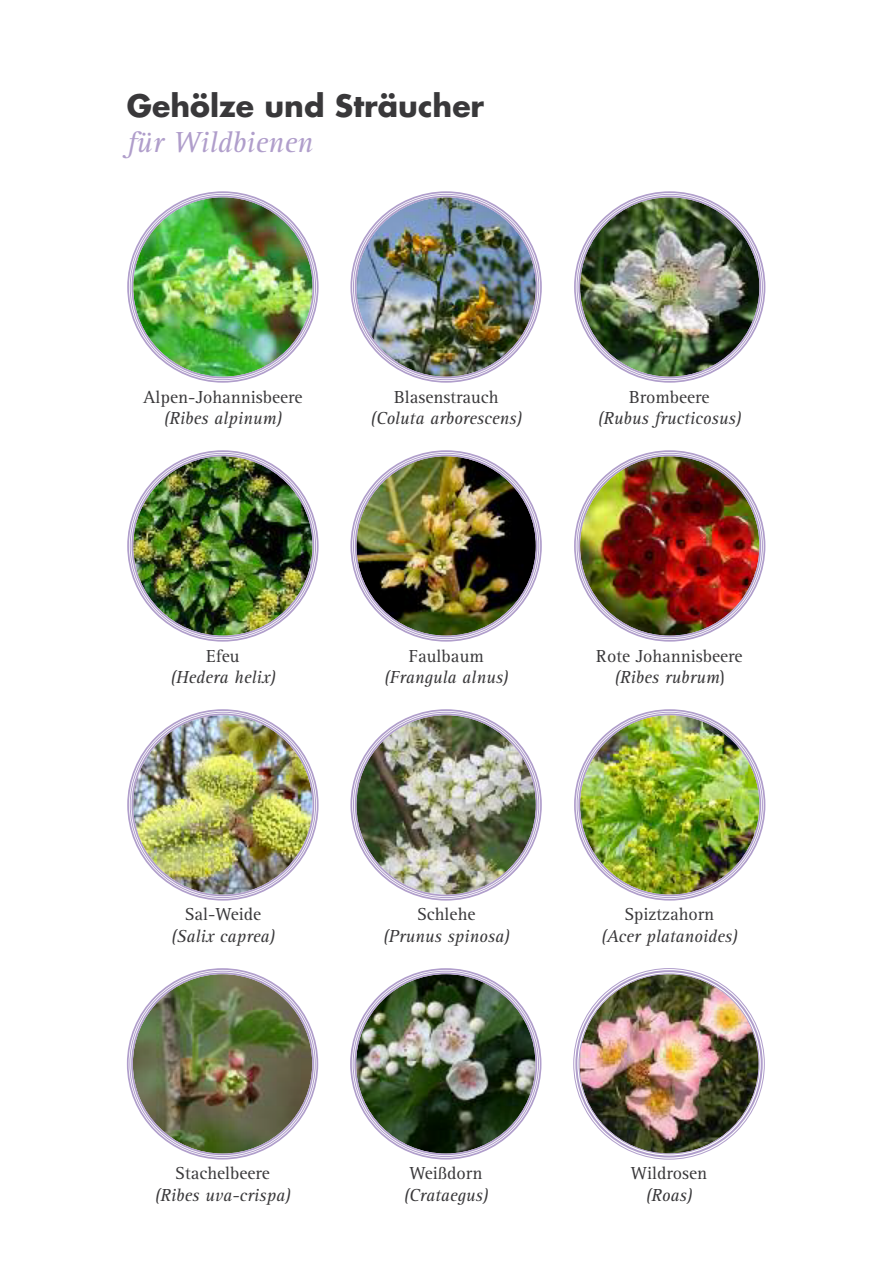
<style>
.page{position:relative;width:893px;height:1263px;background:#fff}
.page>*{position:absolute;margin:0;border:0;box-sizing:border-box;transform-origin:0 0}
.t1{font:700 30px "Futura LT";color:#39383a}
.t2{font:italic 30px "Agfa Rotis Serif";color:#b09ecb}
.t3{font:italic 18px "Agfa Rotis Serif";color:#39383a}
.t4{font:18px/21.6px "Agfa Rotis Serif";color:#39383a;text-align:center}
.s1{font-style:italic}
</style>
<div class="page">
<img style="left:127px;top:191px;width:192px;height:192px">
<img style="left:350px;top:191px;width:192px;height:192px">
<img style="left:574px;top:191px;width:192px;height:192px">
<img style="left:127px;top:450px;width:192px;height:192px">
<img style="left:350px;top:450px;width:192px;height:192px">
<img style="left:574px;top:450px;width:192px;height:192px">
<img style="left:127px;top:709px;width:192px;height:192px">
<img style="left:350px;top:709px;width:192px;height:192px">
<img style="left:574px;top:709px;width:192px;height:192px">
<img style="left:350px;top:968px;width:192px;height:192px">
<img style="left:573px;top:968px;width:192px;height:192px">
<img style="left:126px;top:968px;width:193px;height:192px">
<h1 class="t1" style="left:127px;top:92px;width:359px">Gehölze und Sträucher</h1>
<h1 class="t2" style="left:127px;top:132px;width:188px">für Wildbienen</h1>
<p class="t4" style="left:143px;top:388px;width:161px">Alpen-Johannisbeere</p>
<p class="t3" style="left:164px;top:412px;width:120px">(Ribes alpinum)</p>
<p class="t4" style="left:394px;top:388px;width:106px">Blasenstrauch</p>
<p class="t3" style="left:370px;top:412px;width:153px">(Coluta arborescens)</p>
<p class="t4" style="left:629px;top:388px;width:82px">Brombeere</p>
<p class="t3" style="left:597px;top:412px;width:145px">(Rubus fructicosus)</p>
<p class="t4" style="left:206px;top:647px;width:35px">Efeu</p>
<p class="t3" style="left:170px;top:671px;width:107px">(Hedera helix)</p>
<p class="t4" style="left:409px;top:647px;width:76px">Faulbaum</p>
<p class="t3" style="left:384px;top:671px;width:126px">(Frangula alnus)</p>
<p class="t4" style="left:596px;top:647px;width:148px">Rote Johannisbeere <span class="s1">(Ribes rubrum</span>)</p>
<p class="t4" style="left:185px;top:905px;width:78px">Sal-Weide</p>
<p class="t3" style="left:171px;top:930px;width:106px">(Salix caprea)</p>
<p class="t4" style="left:175px;top:1164px;width:96px">Stachelbeere</p>
<p class="t3" style="left:154px;top:1189px;width:138px">(Ribes uva-crispa)</p>
<p class="t4" style="left:417px;top:905px;width:60px">Schlehe</p>
<p class="t3" style="left:383px;top:930px;width:129px">(Prunus spinosa)</p>
<p class="t4" style="left:410px;top:1164px;width:74px">Weißdorn</p>
<p class="t3" style="left:403px;top:1189px;width:86px">(Crataegus)</p>
<p class="t4" style="left:624px;top:905px;width:91px">Spiztzahorn</p>
<p class="t3" style="left:601px;top:930px;width:138px">(Acer platanoides)</p>
<p class="t4" style="left:631px;top:1164px;width:78px">Wildrosen</p>
<p class="t3" style="left:645px;top:1189px;width:48px">(Roas)</p>
</div>
